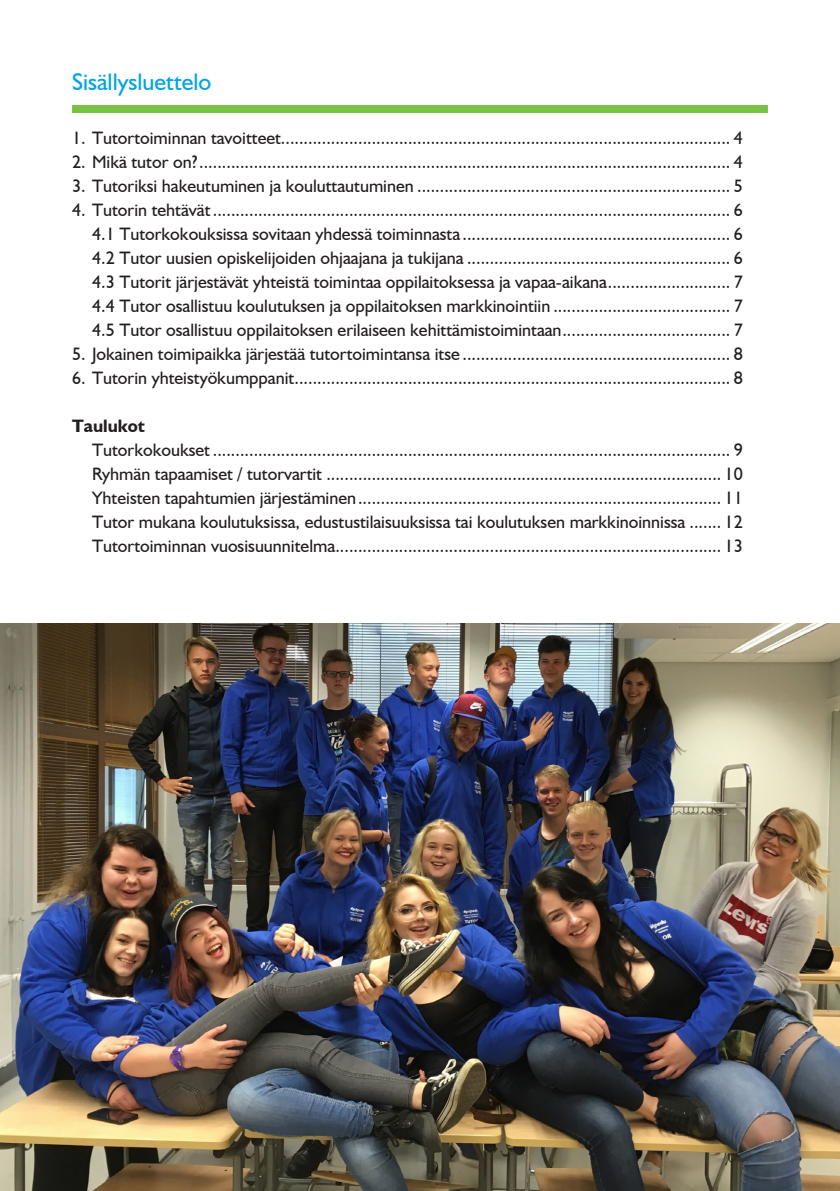
<style>
.page{position:relative;width:840px;height:1191px;background:#fff}
.page>*{position:absolute;margin:0;border:0;box-sizing:border-box;transform-origin:0 0}
.nimike_2{font:24px "Humanist 521 BT";color:#00a5e3}
.leipis_human{font:18px "Humanist 521 BT";color:#231f20}
.leipis_human-2{font:700 18px "Humanist 521 BT";color:#231f20}
</style>
<div class="page">
<img style="left:0;top:624px;width:839px;height:567px">
<div style="left:72px;top:105px;width:695px;height:8px;background:#79c142"></div>
<p class="nimike_2" style="left:72px;top:67px;width:141px">Sisällysluettelo</p>
<p class="leipis_human" style="left:72px;top:127px;width:672px">1. Tutortoiminnan tavoitteet................................................................................................... 4</p>
<p class="leipis_human" style="left:72px;top:151px;width:672px">2. Mikä tutor on?..................................................................................................................... 4</p>
<p class="leipis_human" style="left:72px;top:175px;width:672px">3. Tutoriksi hakeutuminen ja kouluttautuminen ..................................................................... 5</p>
<p class="leipis_human" style="left:72px;top:199px;width:672px">4. Tutorin tehtävät.................................................................................................................. 6</p>
<p class="leipis_human" style="left:92px;top:223px;width:652px">4.1 Tutorkokouksissa sovitaan yhdessä toiminnasta ........................................................... 6</p>
<p class="leipis_human" style="left:92px;top:247px;width:652px">4.2 Tutor uusien opiskelijoiden ohjaajana ja tukijana .......................................................... 6</p>
<p class="leipis_human" style="left:92px;top:271px;width:652px">4.3 Tutorit järjestävät yhteistä toimintaa oppilaitoksessa ja vapaa-aikana........................... 7</p>
<p class="leipis_human" style="left:92px;top:295px;width:652px">4.4 Tutor osallistuu koulutuksen ja oppilaitoksen markkinointiin ....................................... 7</p>
<p class="leipis_human" style="left:92px;top:319px;width:652px">4.5 Tutor osallistuu oppilaitoksen erilaiseen kehittämistoimintaan..................................... 7</p>
<p class="leipis_human" style="left:72px;top:343px;width:672px">5. Jokainen toimipaikka järjestää tutortoimintansa itse ........................................................... 8</p>
<p class="leipis_human" style="left:72px;top:367px;width:672px">6. Tutorin yhteistyökumppanit................................................................................................ 8</p>
<p class="leipis_human-2" style="left:72px;top:415px;width:74px">Taulukot</p>
<p class="leipis_human" style="left:92px;top:439px;width:652px">Tutorkokoukset.................................................................................................................. 9</p>
<p class="leipis_human" style="left:92px;top:463px;width:652px">Ryhmän tapaamiset / tutorvartit ....................................................................................... 10</p>
<p class="leipis_human" style="left:92px;top:487px;width:652px">Yhteisten tapahtumien järjestäminen................................................................................ 11</p>
<p class="leipis_human" style="left:92px;top:511px;width:652px">Tutor mukana koulutuksissa, edustustilaisuuksissa tai koulutuksen markkinoinnissa ....... 12</p>
<p class="leipis_human" style="left:92px;top:535px;width:652px">Tutortoiminnan vuosisuunnitelma..................................................................................... 13</p>
</div>
